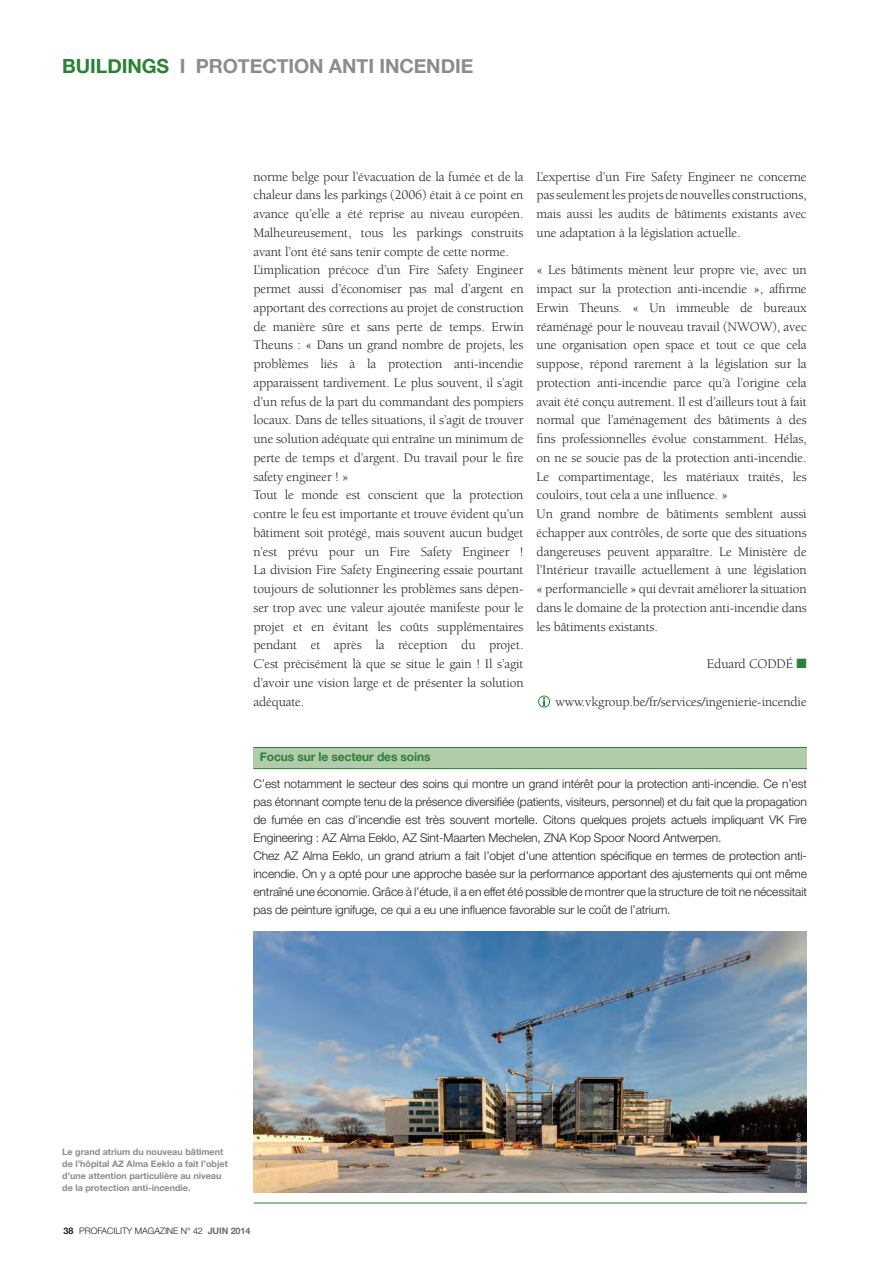
<style>
.page{position:relative;width:889px;height:1261px;background:#fff}
.page>*{position:absolute;margin:0;border:0;box-sizing:border-box;transform-origin:0 0}
.t1{font:700 19.5px "Helvetica Neue";letter-spacing:-.005em;color:#8a8c8f}
.t2{font:13.5px/18.8px "Berkeley LT";letter-spacing:-.01em;color:#231f20}
.t3{font:13.5px "Zapf Dingbats ITC";color:#278335}
.t4{font:300 12px/18px "Helvetica Neue";letter-spacing:-.01em;color:#231f20}
.t5{font:700 12px "Helvetica Neue";letter-spacing:-.01em;color:#278335}
.t6{font:700 9px/12px "Helvetica Neue";color:#8a8c8f}
.t7{font:300 9px "Helvetica Neue";letter-spacing:-.01em;color:#231f20}
.t8{font:7.5px "Helvetica Neue";letter-spacing:-.01em;color:#b6b7bb}
.s1{color:#278335}
.s2{font-weight:700}
.s3{font-weight:700;color:#6c6d70}
</style>
<div class="page">
<div style="left:253px;top:747px;width:554px;height:21px;background:#b1cbab"></div>
<hr style="left:253px;top:747px;width:554px;height:1px;background:#278335">
<hr style="left:253px;top:768px;width:554px;height:1px;background:#278335">
<svg style="left:538px;top:695px;width:12px;height:12px"></svg>
<img style="left:254px;top:931px;width:552px;height:261px">
<hr style="left:254px;top:1202px;width:553px;height:1px;background:#278335">
<h1 class="t1" style="left:62px;top:50px;width:410px"><span class="s1">Buildings</span> I protection anti incendie</h1>
<p class="t2" style="left:253px;top:167px;width:272px">norme belge pour l’évacuation de la fumée et de la chaleur dans les parkings (2006) était à ce point en avance qu’elle a été reprise au niveau européen.<br>Malheureusement, tous les parkings construits avant l’ont été sans tenir compte de cette norme.<br>L’implication précoce d’un Fire Safety Engineer permet aussi d’économiser pas mal d’argent en apportant des corrections au projet de construction de manière sûre et sans perte de temps. Erwin Theuns : « Dans un grand nombre de projets, les problèmes liés à la protection anti-incendie apparaissent tardivement. Le plus souvent, il s’agit d’un refus de la part du commandant des pompiers locaux. Dans de telles situations, il s’agit de trouver une solution adéquate qui entraîne un minimum de perte de temps et d’argent. Du travail pour le fire safety engineer ! »<br>Tout le monde est conscient que la protection contre le feu est importante et trouve évident qu’un bâtiment soit protégé, mais souvent aucun budget n’est prévu pour un Fire Safety Engineer !<br>La division Fire Safety Engineering essaie pourtant toujours de solutionner les problèmes sans dépen&shy;ser trop avec une valeur ajoutée manifeste pour le projet et en évitant les coûts supplémentaires pendant et après la réception du projet.<br>C’est précisément là que se situe le gain ! Il s’agit d’avoir une vision large et de présenter la solution adéquate.</p>
<p class="t2" style="left:536px;top:167px;width:272px;text-align:justify">L’expertise d’un Fire Safety Engineer ne concerne pas seulement les projets de nouvelles constructions, mais aussi les audits de bâtiments existants avec une adaptation à la législation actuelle.</p>
<p class="t2" style="left:536px;top:261px;width:272px">« Les bâtiments mènent leur propre vie, avec un impact sur la protection anti-incendie », affirme Erwin Theuns. « Un immeuble de bureaux réaménagé pour le nouveau travail (NWOW), avec une organisation open space et tout ce que cela suppose, répond rarement à la législation sur la protection anti-incendie parce qu’à l’origine cela avait été conçu autrement. Il est d’ailleurs tout à fait normal que l’aménagement des bâtiments à des fins professionnelles évolue constamment. Hélas, on ne se soucie pas de la protection anti-incendie.<br>Le compartimentage, les matériaux traités, les couloirs, tout cela a une influence. »<br>Un grand nombre de bâtiments semblent aussi échapper aux contrôles, de sorte que des situations dangereuses peuvent apparaître. Le Ministère de l’Intérieur travaille actuellement à une législation « performancielle » qui devrait améliorer la situation dans le domaine de la protection anti-incendie dans les bâtiments existants.</p>
<p class="t2" style="left:707px;top:655px;width:61px">Eduard Coddé</p>
<p class="t3" style="left:796px;top:657px;width:12px">■</p>
<p class="t2" style="left:555px;top:692px;width:253px">www.vkgroup.be/fr/services/ingenierie-incendie</p>
<p class="t5" style="left:260px;top:748px;width:172px">Focus sur le secteur des soins</p>
<p class="t4" style="left:253px;top:775px;width:555px">C’est notamment le secteur des soins qui montre un grand intérêt pour la protection anti-incendie. Ce n’est pas étonnant compte tenu de la présence diversifiée (patients, visiteurs, personnel) et du fait que la propagation de fumée en cas d’incendie est très souvent mortelle. Citons quelques projets actuels impliquant VK Fire Engineering : AZ Alma Eeklo, AZ Sint-Maarten Mechelen, ZNA Kop Spoor Noord Antwerpen.<br>Chez AZ Alma Eeklo, un grand atrium a fait l’objet d’une attention spécifique en termes de protection anti&shy;incendie. On y a opté pour une approche basée sur la performance apportant des ajustements qui ont même entraîné une économie. Grâce à l’étude, il a en effet été possible de montrer que la structure de toit ne nécessitait pas de peinture ignifuge, ce qui a eu une influence favorable sur le coût de l’atrium.</p>
<p class="t6" style="left:62px;top:1146px;width:167px">Le grand atrium du nouveau bâtiment de l’hôpital AZ Alma Eeklo a fait l’objet d’une attention particulière au niveau de la protection anti-incendie.</p>
<p class="t8" style="left:792px;top:1187px;width:55px;rotate:-90deg">© Bert Vereecke</p>
<p class="t7" style="left:63px;top:1225px;width:188px"><span class="s2">38</span> PROFACILITY MAGAZINE N° 42 <span class="s3">juin 2014</span></p>
</div>
